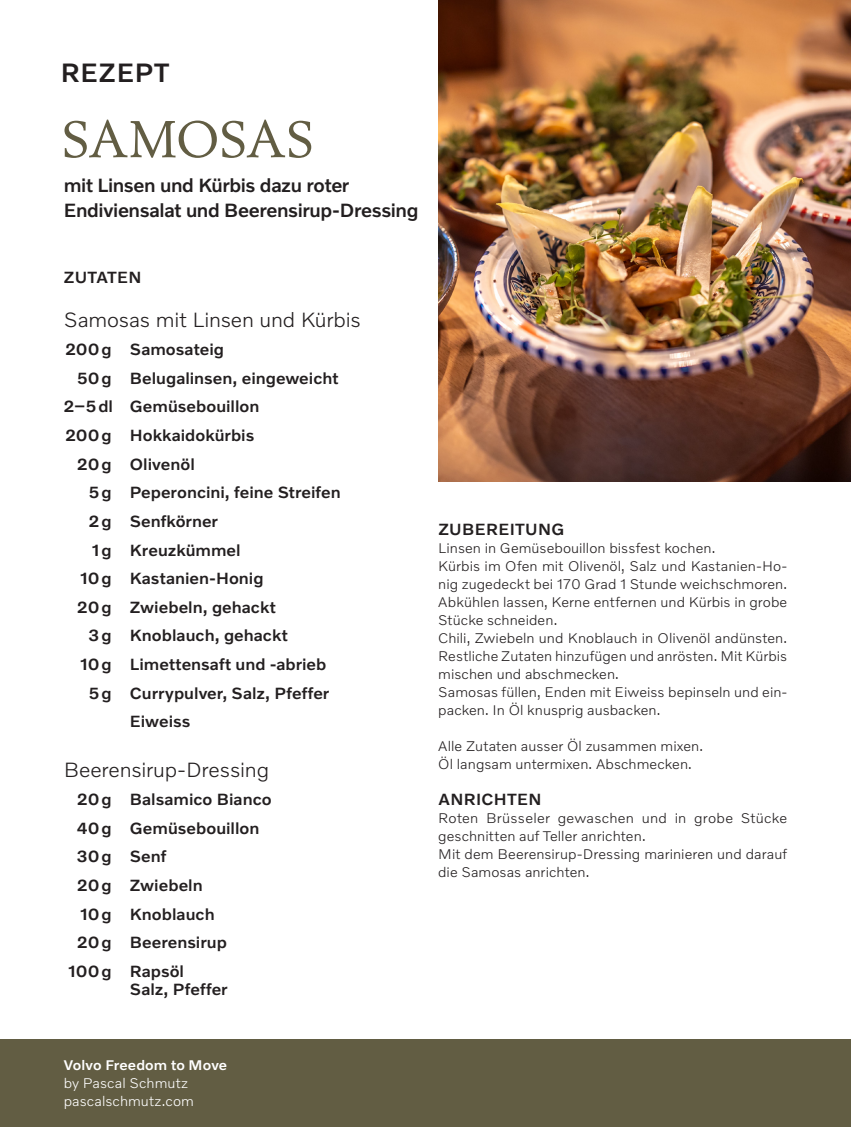
<style>
.page{position:relative;width:851px;height:1127px;background:#fff}
.page>*{position:absolute;margin:0;border:0;box-sizing:border-box;transform-origin:0 0}
.Titel{font:51px "Volvo Serif Pro";letter-spacing:-.01em;color:#625d43}
.REZEPT{font:500 27px "Volvo Novum";letter-spacing:.025em;color:#231f20}
.Zutaten_Gross{font:300 21px "Volvo Novum";letter-spacing:-.01em;color:#231f20}
.Titel_Zusatz{font:500 19.5px/25.5px "Volvo Novum";letter-spacing:-.02em;color:#231f20}
.Mengenangaben{font:500 16.5px/18px "Volvo Novum";color:#231f20}
.Untertitel{font:500 16.5px "Volvo Novum";letter-spacing:.025em;color:#231f20}
.Grundtext{font:300 14.25px/18px "Volvo Novum";letter-spacing:.005em;color:#231f20;text-align:justify}
.Grundtext-2{font:300 14.25px/18px "Volvo Novum";letter-spacing:.005em;color:#231f20;scale:1.04 1}
.t1{font:300 14.25px/18px "Volvo Novum";letter-spacing:.005em;color:#fff}
.t2{font:500 14.25px "Volvo Novum";letter-spacing:.005em;color:#fff}
</style>
<div class="page">
<div style="left:0;top:1039px;width:850px;height:88px;background:#625d43"></div>
<img style="left:438px;top:0;width:412px;height:481px">
<p class="REZEPT" style="left:61px;top:56px;width:110px">REZEPT</p>
<p class="Titel" style="left:62px;top:109px;width:254px">SAMOSAS</p>
<p class="Titel_Zusatz" style="left:64px;top:171px;width:356px">mit Linsen und Kürbis dazu roter<br>Endiviensalat und Beerensirup-Dressing</p>
<p class="Untertitel" style="left:64px;top:267px;width:79px">ZUTATEN</p>
<p class="Zutaten_Gross" style="left:64px;top:306px;width:298px">Samosas mit Linsen und Kürbis</p>
<p class="Mengenangaben" style="left:65px;top:340px;width:160px">200g Samosateig</p>
<p class="Mengenangaben" style="left:77px;top:368px;width:263px">50g Belugalinsen, eingeweicht</p>
<p class="Mengenangaben" style="left:64px;top:397px;width:197px">2–5dl Gemüsebouillon</p>
<p class="Mengenangaben" style="left:65px;top:426px;width:190px">200g Hokkaidokürbis</p>
<p class="Mengenangaben" style="left:77px;top:454px;width:119px">20g Olivenöl</p>
<p class="Mengenangaben" style="left:89px;top:483px;width:253px">5g Peperoncini, feine Streifen</p>
<p class="Mengenangaben" style="left:89px;top:511px;width:131px">2g Senfkörner</p>
<p class="Mengenangaben" style="left:92px;top:540px;width:150px">1g Kreuzkümmel</p>
<p class="Mengenangaben" style="left:80px;top:569px;width:185px">10g Kastanien-Honig</p>
<p class="Mengenangaben" style="left:77px;top:597px;width:200px">20g Zwiebeln, gehackt</p>
<p class="Mengenangaben" style="left:89px;top:626px;width:201px">3g Knoblauch, gehackt</p>
<p class="Mengenangaben" style="left:80px;top:655px;width:248px">10g Limettensaft und -abrieb</p>
<p class="Mengenangaben" style="left:89px;top:683px;width:242px">5g Currypulver, Salz, Pfeffer</p>
<p class="Mengenangaben" style="left:130px;top:712px;width:62px">Eiweiss</p>
<p class="Zutaten_Gross" style="left:64px;top:756px;width:207px">Beerensirup-Dressing</p>
<p class="Mengenangaben" style="left:77px;top:790px;width:196px">20g Balsamico Bianco</p>
<p class="Mengenangaben" style="left:77px;top:818px;width:184px">40g Gemüsebouillon</p>
<p class="Mengenangaben" style="left:77px;top:847px;width:91px">30g Senf</p>
<p class="Mengenangaben" style="left:77px;top:876px;width:127px">20g Zwiebeln</p>
<p class="Mengenangaben" style="left:80px;top:904px;width:136px">10g Knoblauch</p>
<p class="Mengenangaben" style="left:77px;top:933px;width:151px">20g Beerensirup</p>
<p class="Mengenangaben" style="left:130px;top:961px;width:99px;text-indent:-62px">100g Rapsöl<br>Salz, Pfeffer</p>
<p class="Untertitel" style="left:438px;top:519px;width:128px">ZUBEREITUNG</p>
<p class="Grundtext" style="left:438px;top:539px;width:278px">Linsen in Gemüsebouillon bissfest kochen.</p>
<p class="Grundtext" style="left:438px;top:557px;width:350px">Kürbis im Ofen mit Olivenöl, Salz und Kastanien-Ho&shy;nig zugedeckt bei 170 Grad 1 Stunde weichschmoren.<br>Abkühlen lassen, Kerne entfernen und Kürbis in grobe Stücke schneiden.</p>
<p class="Grundtext" style="left:438px;top:629px;width:350px">Chili, Zwiebeln und Knoblauch in Olivenöl andünsten.<br>Restliche Zutaten hinzufügen und anrösten. Mit Kürbis mischen und abschmecken.</p>
<p class="Grundtext" style="left:438px;top:683px;width:350px">Samosas füllen, Enden mit Eiweiss bepinseln und ein&shy;packen. In Öl knusprig ausbacken.</p>
<p class="Grundtext" style="left:438px;top:737px;width:266px">Alle Zutaten ausser Öl zusammen mixen.</p>
<p class="Grundtext" style="left:438px;top:755px;width:255px">Öl langsam untermixen. Abschmecken.</p>
<p class="Untertitel" style="left:438px;top:789px;width:104px">ANRICHTEN</p>
<p class="Grundtext-2" style="left:438px;top:809px;width:337px">Roten Brüsseler gewaschen und in grobe Stücke geschnitten auf Teller anrichten.</p>
<p class="Grundtext" style="left:438px;top:845px;width:350px">Mit dem Beerensirup-Dressing marinieren und darauf die Samosas anrichten.</p>
<p class="t2" style="left:64px;top:1056px;width:165px">Volvo Freedom to Move</p>
<p class="t1" style="left:64px;top:1073px;width:132px">by Pascal Schmutz pascalschmutz.com</p>
</div>
